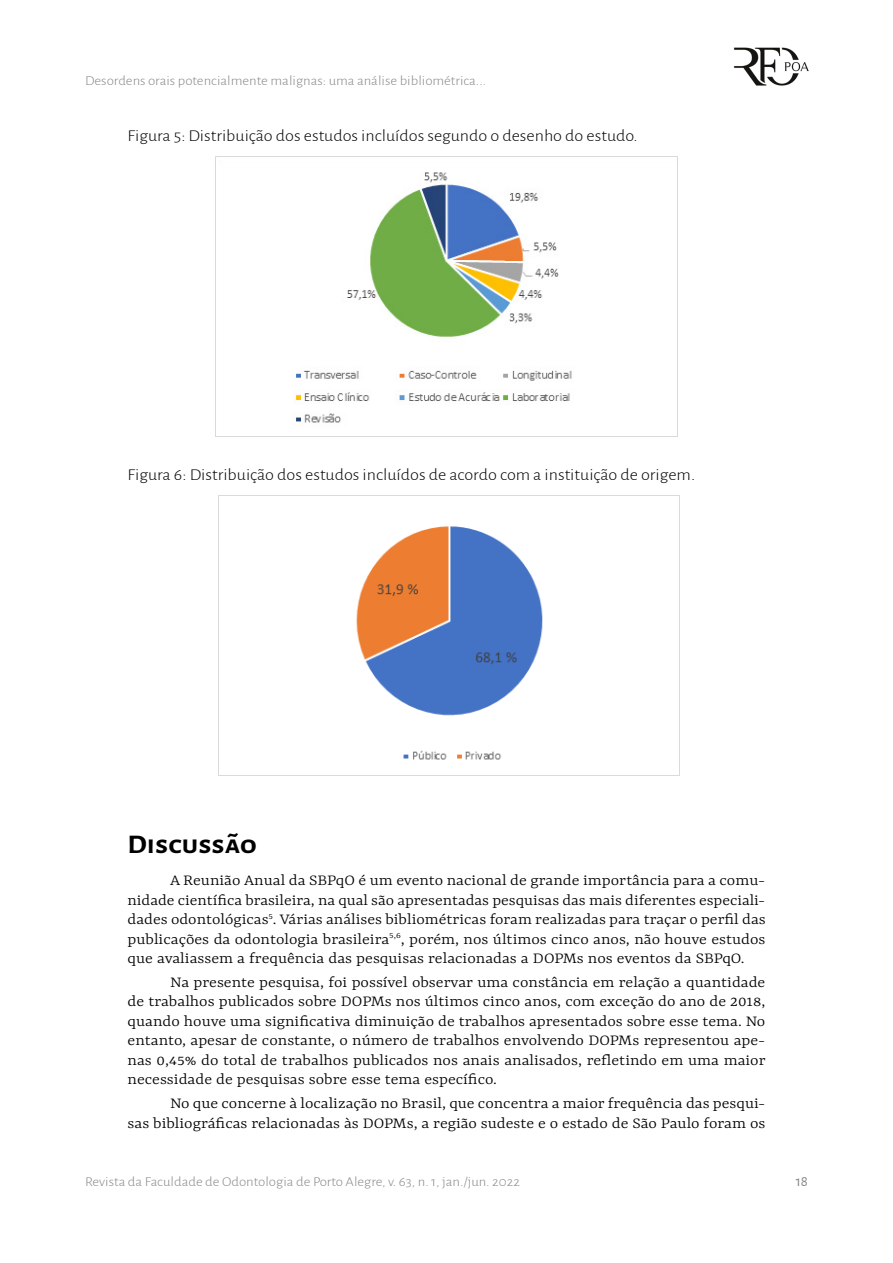
<style>
.page{position:relative;width:893px;height:1263px;background:#fff}
.page>*{position:absolute;margin:0;border:0;box-sizing:border-box;transform-origin:0 0}
.t1{font:700 27px "Alegreya Sans";color:#000;scale:1.1 1}
.t2{font:16.5px/19.5px "Yrsa";color:#000;text-align:justify;scale:1.1 1}
.t3{font:300 16.5px "Alegreya Sans";color:#000;scale:1.1 1}
.t4{font:15px "Alegreya Sans SC";color:#878787}
.t5{font:300 13.5px "Alegreya Sans";color:#878787;scale:1.1 1}
</style>
<div class="page">
<img style="left:734px;top:47px;width:75px;height:39px">
<img style="left:216px;top:156px;width:461px;height:281px">
<img style="left:218px;top:495px;width:462px;height:281px">
<p class="t5" style="left:85px;top:72px;width:366px">Desordens orais potencialmente malignas: uma análise bibliométrica...</p>
<p class="t3" style="left:128px;top:125px;width:465px">Figura 5:Distribuição dos estudos incluídos segundo o desenho do estudo.</p>
<p class="t3" style="left:128px;top:463px;width:518px">Figura 6: Distribuição dos estudos incluídos de acordo com a instituição de origem.</p>
<h1 class="t1" style="left:128px;top:824px;width:119px">Discussão</h1>
<p class="t2" style="left:128px;top:869px;width:582px;text-indent:43px">A Reunião Anual da SBPqO é um evento nacional de grande importância para a comu&shy;nidade científica brasileira, na qual são apresentadas pesquisas das mais diferentes especiali&shy;dades odontológicas<sup>5</sup>. Várias análises bibliométricas foram realizadas para traçar o perfil das publicações da odontologia brasileira<sup>5,6</sup>, porém, nos últimos cinco anos, não houve estudos que avaliassem a frequência das pesquisas relacionadas a DOPMs nos eventos da SBPqO.</p>
<p class="t2" style="left:128px;top:971px;width:582px;text-indent:43px">Na presente pesquisa, foi possível observar uma constância em relação a quantidade de trabalhos publicados sobre DOPMs nos últimos cinco anos, com exceção do ano de 2018, quando houve uma significativa diminuição de trabalhos apresentados sobre esse tema. No entanto, apesar de constante, o número de trabalhos envolvendo DOPMs representou ape&shy;nas 0,45% do total de trabalhos publicados nos anais analisados, refletindo em uma maior necessidade de pesquisas sobre esse tema específico.</p>
<p class="t2" style="left:128px;top:1092px;width:581px;text-align:right">No que concerne à localização no Brasil, que concentra a maior frequência das pesqui-<br>sas bibliográficas relacionadas às DOPMs, a região sudeste e o estado de São Paulo foram os</p>
<p class="t5" style="left:85px;top:1173px;width:397px">Revista da Faculdade de Odontologia de Porto Alegre, v. 63, n. 1, jan./jun. 2022</p>
<p class="t4" style="left:796px;top:1171px;width:14px">18</p>
</div>
